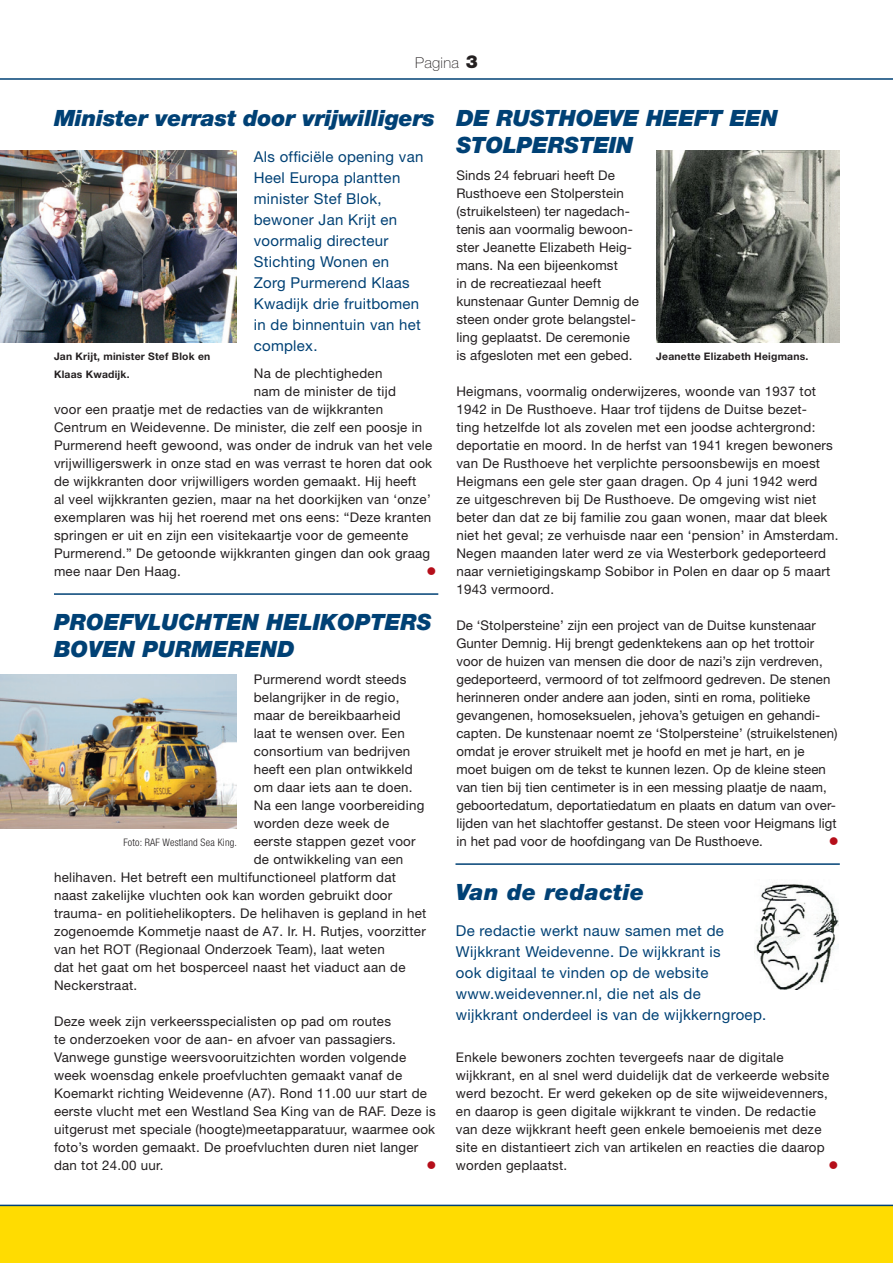
<style>
.page{position:relative;width:893px;height:1263px;background:#fff}
.page>*{position:absolute;margin:0;border:0;box-sizing:border-box;transform-origin:0 0}
._05_Kop_Klein{font:italic 900 22.5px/27px "Helvetica Neue";letter-spacing:-.01em;color:#004175}
._05_Kop_Klein-2{font:italic 900 22.5px "Helvetica Neue";letter-spacing:.02em;color:#004175}
._02_Intro{font:15px/21px "Helvetica Neue";letter-spacing:.02em;color:#004175}
.t1{font:100 15px "Helvetica Neue";letter-spacing:.02em;color:#231f20}
._08_Eindregel_stoppe{font:13.35px/18px "Helvetica Neue";letter-spacing:.02em;color:#231f20}
._01_Plat{font:13.35px/18px "Helvetica Neue";letter-spacing:.02em;color:#231f20}
._08_Eindregel_stoppe-2{font:13.35px "Wingdings";color:#b50e1a}
._06_Fotobijschrift{font:700 10.35px/18px "Helvetica Neue";letter-spacing:.02em;color:#231f20}
._06_Fotobijschrift-2{font:300 condensed 10.35px "Helvetica Neue";letter-spacing:.02em;color:#231f20}
.s1{font-weight:900;font-size:18px}
</style>
<div class="page">
<div style="left:0;top:1206px;width:893px;height:57px;background:#ffdc01"></div>
<hr style="left:0;top:1205px;width:893px;height:1px;background:#004175">
<hr style="left:0;top:78px;width:893px;height:2px;background:#004175">
<img style="left:0;top:674px;width:237px;height:154px">
<img style="left:656px;top:150px;width:183px;height:192px">
<img style="left:0;top:150px;width:237px;height:192px">
<hr style="left:54px;top:593px;width:384px;height:2px;background:#004175">
<hr style="left:455px;top:863px;width:385px;height:2px;background:#004175">
<img style="left:754px;top:882px;width:85px;height:107px">
<p class="t1" style="left:415px;top:54px;width:64px">Pagina <span class="s1">3</span></p>
<p class="_05_Kop_Klein" style="left:54px;top:104px;width:383px">Minister verrast door vrijwilligers</p>
<p class="_02_Intro" style="left:254px;top:146px;width:171px">Als officiële opening van<br>Heel Europa plantten minister Stef Blok, bewoner Jan Krijt en voormalig directeur<br>Stichting Wonen en<br>Zorg Purmerend Klaas<br>Kwadijk drie fruitbomen in de binnentuin van het complex.</p>
<p class="_08_Eindregel_stoppe" style="left:254px;top:364px;width:130px">Na de plechtigheden</p>
<p class="_08_Eindregel_stoppe" style="left:254px;top:382px;width:144px">nam de minister de tijd</p>
<p class="_08_Eindregel_stoppe" style="left:54px;top:400px;width:331px">voor een praatje met de redacties van de wijkkranten</p>
<p class="_08_Eindregel_stoppe" style="left:54px;top:418px;width:370px">Centrum en Weidevenne. De minister, die zelf een poosje in</p>
<p class="_08_Eindregel_stoppe" style="left:54px;top:436px;width:380px">Purmerend heeft gewoond, was onder de indruk van het vele</p>
<p class="_08_Eindregel_stoppe" style="left:54px;top:454px;width:380px">vrijwilligerswerk in onze stad en was verrast te horen dat ook</p>
<p class="_08_Eindregel_stoppe" style="left:54px;top:472px;width:364px">de wijkkranten door vrijwilligers worden gemaakt. Hij heeft</p>
<p class="_08_Eindregel_stoppe" style="left:54px;top:490px;width:378px">al veel wijkkranten gezien, maar na het doorkijken van ‘onze’</p>
<p class="_08_Eindregel_stoppe" style="left:54px;top:508px;width:379px">exemplaren was hij het roerend met ons eens: “Deze kranten</p>
<p class="_08_Eindregel_stoppe" style="left:54px;top:526px;width:356px">springen er uit en zijn een visitekaartje voor de gemeente</p>
<p class="_08_Eindregel_stoppe" style="left:54px;top:544px;width:378px">Purmerend.” De getoonde wijkkranten gingen dan ook graag</p>
<p class="_08_Eindregel_stoppe" style="left:54px;top:562px;width:128px">mee naar Den Haag.</p>
<p class="_08_Eindregel_stoppe-2" style="left:427px;top:564px;width:11px">●</p>
<p class="_05_Kop_Klein" style="left:54px;top:608px;width:379px">PROEFVLUCHTEN HELIKOPTERS<br>BOVEN PURMEREND</p>
<p class="_01_Plat" style="left:254px;top:670px;width:154px">Purmerend wordt steeds</p>
<p class="_01_Plat" style="left:254px;top:688px;width:147px">belangrijker in de regio,</p>
<p class="_01_Plat" style="left:254px;top:706px;width:148px">maar de bereikbaarheid</p>
<p class="_01_Plat" style="left:254px;top:724px;width:153px">laat te wensen over. Een</p>
<p class="_01_Plat" style="left:254px;top:742px;width:158px">consortium van bedrijven</p>
<p class="_01_Plat" style="left:254px;top:760px;width:160px">heeft een plan ontwikkeld</p>
<p class="_01_Plat" style="left:254px;top:778px;width:160px">om daar iets aan te doen.</p>
<p class="_01_Plat" style="left:254px;top:796px;width:172px">Na een lange voorbereiding</p>
<p class="_01_Plat" style="left:254px;top:814px;width:137px">worden deze week de</p>
<p class="_01_Plat" style="left:254px;top:832px;width:163px">eerste stappen gezet voor</p>
<p class="_01_Plat" style="left:254px;top:850px;width:151px">de ontwikkeling van een</p>
<p class="_01_Plat" style="left:54px;top:868px;width:344px">helihaven. Het betreft een multifunctioneel platform dat</p>
<p class="_01_Plat" style="left:54px;top:886px;width:340px">naast zakelijke vluchten ook kan worden gebruikt door</p>
<p class="_01_Plat" style="left:54px;top:904px;width:374px">trauma- en politiehelikopters. De helihaven is gepland in het</p>
<p class="_01_Plat" style="left:54px;top:922px;width:373px">zogenoemde Kommetje naast de A7. Ir. H. Rutjes, voorzitter</p>
<p class="_01_Plat" style="left:54px;top:940px;width:332px">van het ROT (Regionaal Onderzoek Team), laat weten</p>
<p class="_01_Plat" style="left:54px;top:958px;width:353px">dat het gaat om het bosperceel naast het viaduct aan de</p>
<p class="_01_Plat" style="left:54px;top:976px;width:85px">Neckerstraat.</p>
<p class="_08_Eindregel_stoppe" style="left:54px;top:1012px;width:383px">Deze week zijn verkeersspecialisten op pad om routes<br>te onderzoeken voor de aan- en afvoer van passagiers.<br>Vanwege gunstige weersvooruitzichten worden volgende week woensdag enkele proefvluchten gemaakt vanaf de Koemarkt richting Weidevenne (A7). Rond 11.00 uur start de eerste vlucht met een Westland Sea King van de RAF. Deze is uitgerust met speciale (hoogte)meetapparatuur, waarmee ook foto’s worden gemaakt. De proefvluchten duren niet langer dan tot 24.00 uur.</p>
<p class="_05_Kop_Klein" style="left:456px;top:104px;width:323px">DE RUSTHOEVE HEEFT EEN<br>STOLPERSTEIN</p>
<p class="_01_Plat" style="left:456px;top:166px;width:184px">Sinds 24 februari heeft De<br>Rusthoeve een Stolperstein (struikelsteen) ter nagedach&shy;tenis aan voormalig bewoon&shy;ster Jeanette Elizabeth Heig&shy;mans. Na een bijeenkomst<br>in de recreatiezaal heeft kunstenaar Gunter Demnig de steen onder grote belangstel&shy;ling geplaatst. De ceremonie is afgesloten met een gebed.</p>
<p class="_01_Plat" style="left:456px;top:382px;width:384px">Heigmans, voormalig onderwijzeres, woonde van 1937 tot 1942 in De Rusthoeve. Haar trof tijdens de Duitse bezet-<br>ting hetzelfde lot als zovelen met een joodse achtergrond: deportatie en moord. In de herfst van 1941 kregen bewoners van De Rusthoeve het verplichte persoonsbewijs en moest Heigmans een gele ster gaan dragen. Op 4 juni 1942 werd<br>ze uitgeschreven bij De Rusthoeve. De omgeving wist niet beter dan dat ze bij familie zou gaan wonen, maar dat bleek niet het geval; ze verhuisde naar een ‘pension’ in Amsterdam.<br>Negen maanden later werd ze via Westerbork gedeporteerd naar vernietigingskamp Sobibor in Polen en daar op 5 maart 1943 vermoord.</p>
<p class="_08_Eindregel_stoppe" style="left:456px;top:616px;width:383px">De ‘Stolpersteine’ zijn een project van de Duitse kunstenaar Gunter Demnig. Hij brengt gedenktekens aan op het trottoir voor de huizen van mensen die door de nazi’s zijn verdreven, gedeporteerd, vermoord of tot zelfmoord gedreven. De stenen herinneren onder andere aan joden, sinti en roma, politieke gevangenen, homoseksuelen, jehova’s getuigen en gehandi&shy;capten. De kunstenaar noemt ze ‘Stolpersteine’ (struikelstenen) omdat je erover struikelt met je hoofd en met je hart, en je moet buigen om de tekst te kunnen lezen. Op de kleine steen van tien bij tien centimeter is in een messing plaatje de naam, geboortedatum, deportatiedatum en plaats en datum van over&shy;lijden van het slachtoffer gestanst. De steen voor Heigmans ligt in het pad voor de hoofdingang van De Rusthoeve.</p>
<p class="_06_Fotobijschrift" style="left:54px;top:347px;width:158px">Jan Krijt, minister Stef Blok en<br>Klaas Kwadijk.</p>
<p class="_06_Fotobijschrift" style="left:656px;top:347px;width:154px">Jeanette Elizabeth Heigmans.</p>
<p class="_08_Eindregel_stoppe-2" style="left:829px;top:834px;width:11px">●</p>
<p class="_06_Fotobijschrift-2" style="left:123px;top:836px;width:115px">Foto: RAF Westland Sea King.</p>
<p class="_05_Kop_Klein-2" style="left:456px;top:878px;width:190px">Van de redactie</p>
<p class="_02_Intro" style="left:456px;top:920px;width:312px">De redactie werkt nauw samen met de Wijkkrant Weidevenne. De wijkkrant is<br>ook digitaal te vinden op de website www.weidevenner.nl, die net als de wijkkrant onderdeel is van de wijkkerngroep.</p>
<p class="_08_Eindregel_stoppe" style="left:456px;top:1048px;width:375px">Enkele bewoners zochten tevergeefs naar de digitale wijkkrant, en al snel werd duidelijk dat de verkeerde website werd bezocht. Er werd gekeken op de site wijweidevenners, en daarop is geen digitale wijkkrant te vinden. De redactie van deze wijkkrant heeft geen enkele bemoeienis met deze site en distantieert zich van artikelen en reacties die daarop worden geplaatst.</p>
<p class="_08_Eindregel_stoppe-2" style="left:427px;top:1158px;width:11px">●</p>
<p class="_08_Eindregel_stoppe-2" style="left:828px;top:1158px;width:11px">●</p>
</div>
